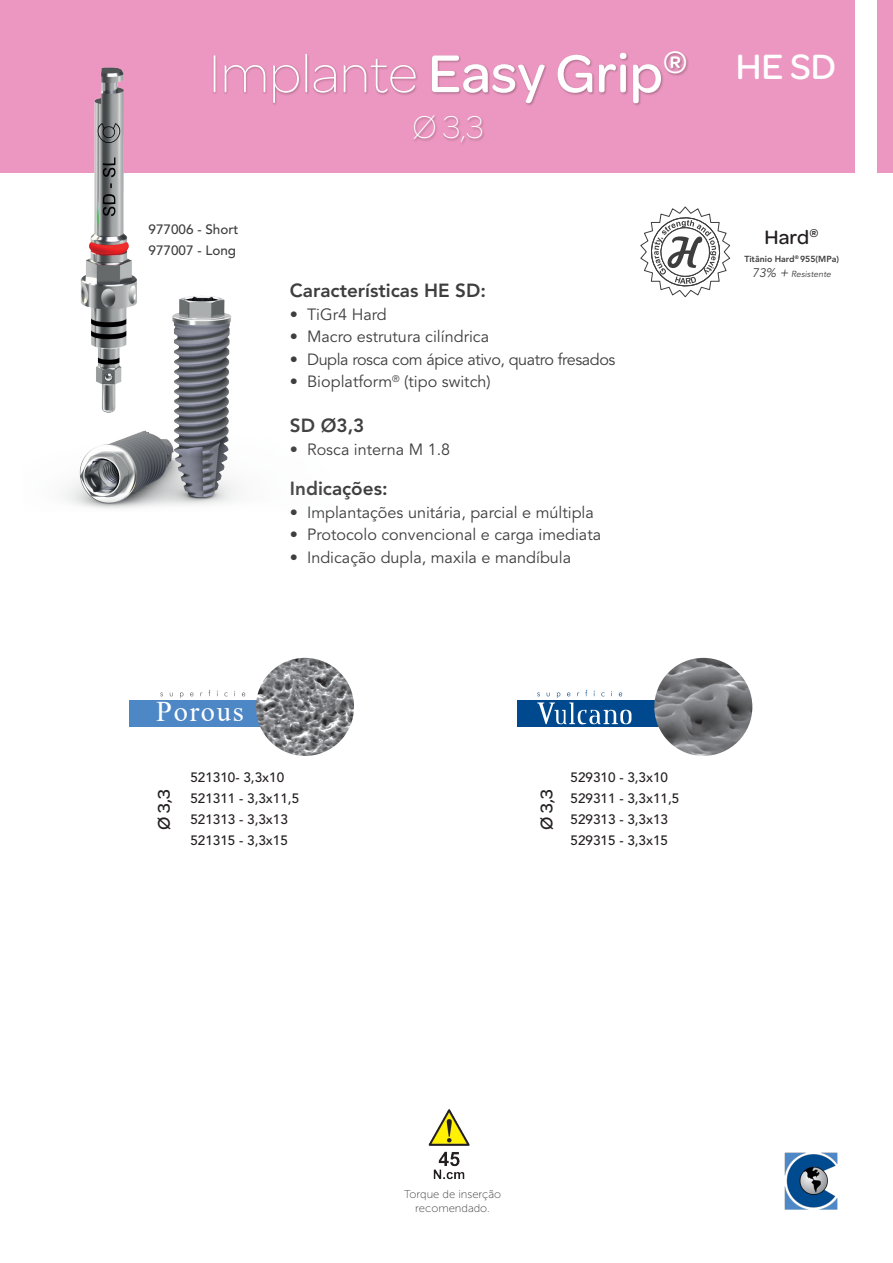
<style>
.page{position:relative;width:893px;height:1263px;background:#fff}
.page>*{position:absolute;margin:0;border:0;box-sizing:border-box;transform-origin:0 0}
.t1{font:200 56.7px "Omnes";color:#fff}
.t2{font:500 37.5px "Omnes";color:#fff}
.t3{font:200 33.75px "Omnes";color:#fff}
.t4{font:28.5px "Times New Roman";letter-spacing:.06em;color:#fff}
.t5{font:500 20.7px "Omnes";color:#231f20}
.t6{font:800 18.9px "Avenir LT Std";color:#3e3e3f}
.t7{font:500 18px "Omnes";color:#231f20}
.t8{font:16.2px "Avenir LT Std";color:#3e3e3f}
.t9{font:16.2px "Avenir LT Std";letter-spacing:-.025em;color:#3e3e3f}
.t10{font:500 13.5px/21px "Avenir LT Std";color:#231f20}
.t11{font:500 13.5px/21px "Avenir LT Std";color:#3e3e3f}
.t12{font:11.25px/13.5px "Museo Sans 100";color:#3e3e3f;text-align:center}
.t13{font:800 8.7px/15.1px "Avenir LT Std";color:#3e3e3f;text-align:center}
.s1{font-weight:500}
.s2{font-weight:400;font-style:italic;font-size:12.45px}
.s3{font-weight:400;font-style:italic;font-size:13.2px}
.s4{font-weight:400;font-style:italic}
</style>
<div class="page">
<div style="left:0;top:0;width:893px;height:173px;background:#ec97c1"></div>
<svg style="left:640px;top:206px;width:91px;height:92px"></svg>
<div style="left:212px;top:51px;width:477px;height:95px;background:#231f20;opacity:.33"></div>
<svg style="left:160px;top:692px;width:3px;height:4px"></svg>
<svg style="left:180px;top:692px;width:3px;height:6px"></svg>
<div style="left:130px;top:700px;width:140px;height:27px;background:#4d87c6"></div>
<img style="left:256px;top:658px;width:98px;height:98px;border-radius:49px">
<div style="left:517px;top:700px;width:152px;height:27px;background:#01498e"></div>
<img style="left:654px;top:658px;width:98px;height:98px;border-radius:49px">
<svg style="left:537px;top:690px;width:94px;height:34px"></svg>
<img style="left:428px;top:1109px;width:42px;height:71px">
<img style="left:65px;top:295px;width:173px;height:214px">
<img style="left:784px;top:1152px;width:54px;height:58px">
<img style="left:65px;top:67px;width:79px;height:365px">
<div style="left:855px;top:0;width:22px;height:180px;background:#fff"></div>
<h1 class="t1" style="left:208px;top:43px;width:481px">Implante <span class="s1">Easy Grip</span><sup>®</sup></h1>
<h3 class="t3" style="left:412px;top:109px;width:73px">Ø 3,3</h3>
<p class="t11" style="left:149px;top:219px;width:91px">977006 - Short<br>977007 - Long</p>
<p class="t6" style="left:290px;top:279px;width:198px">Características HE SD:</p>
<p class="t8" style="left:290px;top:305px;width:98px">• TiGr4 Hard</p>
<p class="t8" style="left:290px;top:327px;width:201px">• Macro estrutura cilíndrica</p>
<p class="t9" style="left:290px;top:350px;width:327px">• Dupla rosca com ápice ativo, quatro fresados</p>
<p class="t8" style="left:290px;top:372px;width:202px">• Bioplatform<sup>®</sup> (tipo switch)</p>
<p class="t6" style="left:290px;top:414px;width:76px">SD Ø3,3</p>
<p class="t8" style="left:290px;top:440px;width:162px">• Rosca interna M 1.8</p>
<p class="t6" style="left:290px;top:477px;width:99px">Indicações:</p>
<p class="t8" style="left:290px;top:503px;width:305px">• Implantações unitária, parcial e múltipla</p>
<p class="t8" style="left:290px;top:525px;width:313px">• Protocolo convencional e carga imediata</p>
<p class="t8" style="left:290px;top:548px;width:283px">• Indicação dupla, maxila e mandíbula</p>
<h2 class="t2" style="left:736px;top:45px;width:102px">HE SD</h2>
<p class="t5" style="left:765px;top:225px;width:55px">Hard<sup>®</sup></p>
<p class="t13" style="left:744px;top:251px;width:96px">Titânio Hard<sup>®</sup> 955(MPa)<br><span class="s2">73%</span> <span class="s3">+</span> <span class="s4">Resistente</span></p>
<h3 class="t4" style="left:156px;top:692px;width:89px">Porous</h3>
<p class="t10" style="left:190px;top:767px;width:110px">521310- 3,3x10<br>521311 - 3,3x11,5<br>521313 - 3,3x13<br>521315 - 3,3x15</p>
<p class="t7" style="left:154px;top:829px;width:42px;rotate:-90deg">Ø 3,3</p>
<p class="t7" style="left:536px;top:829px;width:42px;rotate:-90deg">Ø 3,3</p>
<p class="t10" style="left:570px;top:767px;width:110px">529310 - 3,3x10<br>529311 - 3,3x11,5<br>529313 - 3,3x13<br>529315 - 3,3x15</p>
<p class="t12" style="left:404px;top:1187px;width:99px">Torque de inserção recomendado.</p>
</div>
